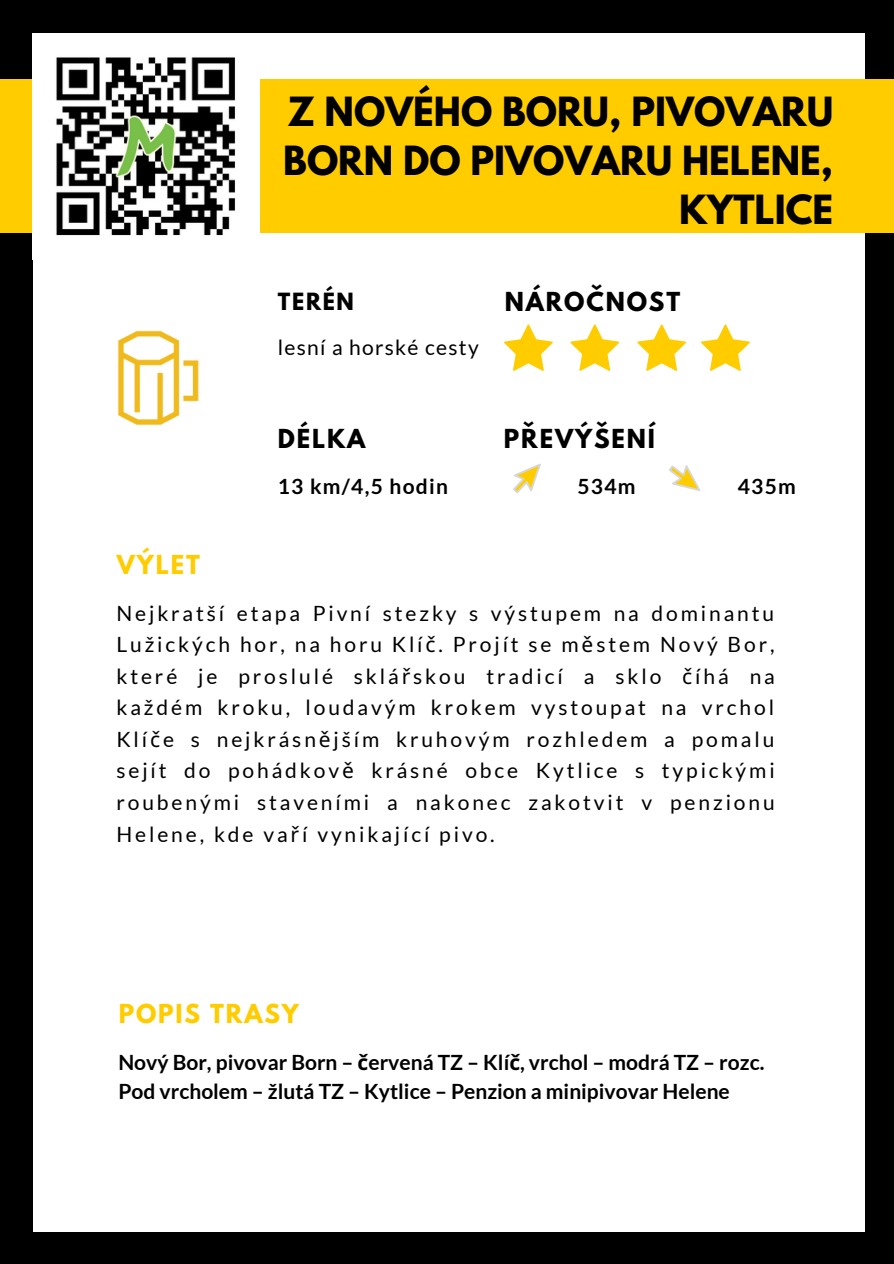
<style>
.page{position:relative;width:894px;height:1264px;background:#fff}
.page>*{position:absolute;margin:0;border:0;box-sizing:border-box;transform-origin:0 0}
.t1{font:700 35.7px/49.1px "League Spartan";color:#000;text-align:right}
.t2{font:700 23.25px "League Spartan";letter-spacing:.08em;color:#000}
.t3{font:700 23.25px "League Spartan";letter-spacing:.08em;color:#fc0}
.t4{font:21px/31.5px "Lato";letter-spacing:.135em;color:#000;text-align:justify}
.t5{font:700 21px/29.2px "Lato";color:#000}
.t6{font:21px "Lato";letter-spacing:.06em;color:#000}
.t7{font:700 21px "Lato";letter-spacing:.06em;color:#000}
.t8{font:700 21px "League Spartan";letter-spacing:.08em;color:#000}
.s1{font-family:"Noto Sans"}
</style>
<div class="page">
<div style="left:0;top:0;width:893px;height:1263px;background:#000"></div>
<div style="left:34px;top:33px;width:830px;height:1198px;background:#fff"></div>
<div style="left:0;top:80px;width:893px;height:153px;background:#fc0"></div>
<svg style="left:504px;top:324px;width:49px;height:47px"></svg>
<svg style="left:570px;top:324px;width:49px;height:47px"></svg>
<svg style="left:513px;top:463px;width:28px;height:30px"></svg>
<svg style="left:669px;top:465px;width:31px;height:26px"></svg>
<img style="left:117px;top:330px;width:82px;height:95px">
<img style="left:33px;top:33px;width:226px;height:226px">
<svg style="left:637px;top:324px;width:49px;height:47px"></svg>
<svg style="left:701px;top:324px;width:48px;height:47px"></svg>
<h1 class="t1" style="left:283px;top:92px;width:551px">Z NOVÉHO BORU, PIVOVARU<br>BORN DO PIVOVARU HELENE,<br>KYTLICE</h1>
<p class="t8" style="left:278px;top:291px;width:78px">TERÉN</p>
<p class="t2" style="left:504px;top:290px;width:177px">NÁROČNOST</p>
<p class="t6" style="left:278px;top:334px;width:202px">lesní a horské cesty</p>
<p class="t3" style="left:117px;top:553px;width:84px">VÝLET</p>
<p class="t2" style="left:278px;top:426px;width:89px">DÉLKA</p>
<p class="t7" style="left:278px;top:473px;width:172px">13 km/4,5 hodin</p>
<p class="t2" style="left:504px;top:426px;width:152px">PŘEVÝŠENÍ</p>
<p class="t5" style="left:577px;top:471px;width:60px">534m</p>
<p class="t5" style="left:737px;top:471px;width:60px">435m</p>
<p class="t4" style="left:116px;top:597px;width:659px">Nejkratší etapa Pivní stezky s výstupem na dominantu Lužických hor, na horu Klí<span class="s1">č</span>. Projít se m<span class="s1">ě</span>stem Nový Bor, které je proslulé sklá<span class="s1">ř</span>skou tradicí a sklo <span class="s1">č</span>íhá na každém kroku, loudavým krokem vystoupat na vrchol Klí<span class="s1">č</span>e s nejkrásn<span class="s1">ě</span>jším kruhovým rozhledem a pomalu sejít do pohádkov<span class="s1">ě</span> krásné obce Kytlice s typickými roubenými staveními a nakonec zakotvit v penzionu Helene, kde va<span class="s1">ř</span>í vynikající pivo.</p>
<p class="t3" style="left:119px;top:1001px;width:181px">POPIS TRASY</p>
<p class="t5" style="left:118px;top:1047px;width:647px">Nový Bor, pivovar Born – <span class="s1">č</span>ervená TZ – Klí<span class="s1">č</span>, vrchol – modrá TZ – rozc.<br>Pod vrcholem – žlutá TZ – Kytlice – Penzion a minipivovar Helene</p>
</div>
